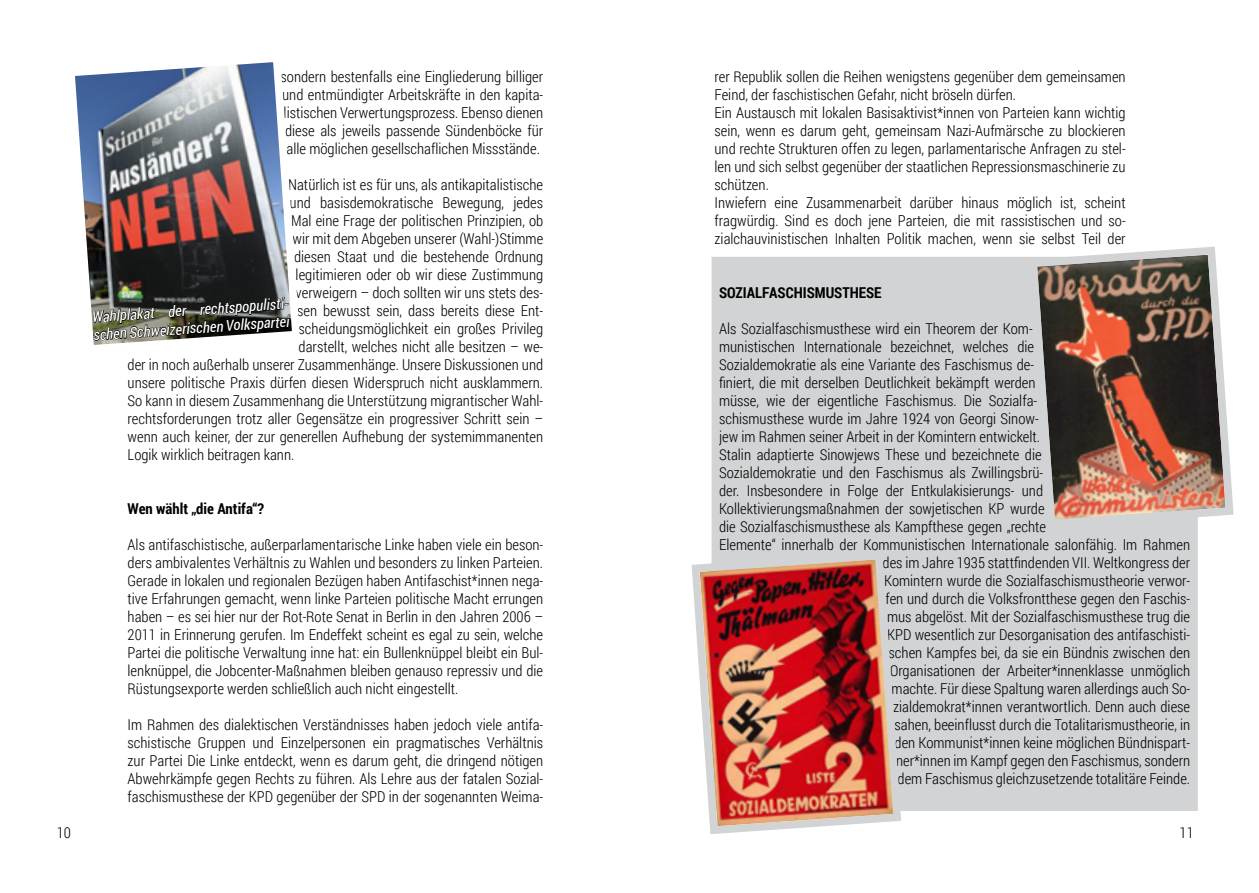
<style>
.page{position:relative;width:1259px;height:893px;background:#fff}
.page>*{position:absolute;margin:0;border:0;box-sizing:border-box;transform-origin:0 0}
.t1{font:300 15px/18px "Roboto Condensed";color:#000;text-align:justify}
.t2{font:italic 15px/18px "Roboto Condensed";color:#fff}
.t3{font:700 15px "Roboto Condensed";color:#000}
</style>
<div class="page">
<div style="left:715px;top:261px;width:479px;height:546px;background:#d1d3d4"></div>
<div style="left:711px;top:257px;width:486px;height:554px;border:8px solid #d1d3d4"></div>
<img style="left:1025px;top:246px;width:209px;height:286px">
<img style="left:691px;top:547px;width:214px;height:287px">
<img style="left:75px;top:62px;width:217px;height:270px">
<img style="left:92px;top:286px;width:199px;height:59px">
<p class="t1" style="left:281px;top:67px;width:264px;text-align:center">sondern bestenfalls eine Eingliederung billiger und entmündigter Arbeitskräfte in den kapita&shy;listischen Verwertungsprozess. Ebenso dienen diese als jeweils passende Sündenböcke für alle möglichen gesellschaflichen Missstände.</p>
<p class="t1" style="left:288px;top:175px;width:256px">Natürlich ist es für uns, als antikapitalistische</p>
<p class="t1" style="left:290px;top:193px;width:255px">und basisdemokratische Bewegung, jedes</p>
<p class="t1" style="left:291px;top:211px;width:253px">Mal eine Frage der politischen Prinzipien, ob</p>
<p class="t1" style="left:293px;top:229px;width:252px">wir mit dem Abgeben unserer (Wahl-)Stimme</p>
<p class="t1" style="left:294px;top:247px;width:250px">diesen Staat und die bestehende Ordnung</p>
<p class="t1" style="left:296px;top:265px;width:249px">legitimieren oder ob wir diese Zustimmung</p>
<p class="t1" style="left:296px;top:283px;width:249px">verweigern – doch sollten wir uns stets des-</p>
<p class="t1" style="left:297px;top:301px;width:247px">sen bewusst sein, dass bereits diese Ent-</p>
<p class="t1" style="left:299px;top:319px;width:246px">scheidungsmöglichkeit ein großes Privileg</p>
<p class="t1" style="left:299px;top:337px;width:246px">darstellt, welches nicht alle besitzen – we-</p>
<p class="t1" style="left:128px;top:355px;width:417px">der in noch außerhalb unserer Zusammenhänge. Unsere Diskussionen und</p>
<p class="t1" style="left:128px;top:373px;width:417px">unsere politische Praxis dürfen diesen Widerspruch nicht ausklammern.</p>
<p class="t1" style="left:128px;top:391px;width:417px">So kann in diesem Zusammenhang die Unterstützung migrantischer Wahl-</p>
<p class="t1" style="left:128px;top:409px;width:417px">rechtsforderungen trotz aller Gegensätze ein progressiver Schritt sein –</p>
<p class="t1" style="left:128px;top:427px;width:417px">wenn auch keiner, der zur generellen Aufhebung der systemimmanenten</p>
<p class="t1" style="left:128px;top:445px;width:168px">Logik wirklich beitragen kann.</p>
<p class="t3" style="left:128px;top:498px;width:138px">Wen wählt „die Antifa“?</p>
<p class="t1" style="left:128px;top:535px;width:417px">Als antifaschistische, außerparlamentarische Linke haben viele ein beson&shy;ders ambivalentes Verhältnis zu Wahlen und besonders zu linken Parteien.<br>Gerade in lokalen und regionalen Bezügen haben Antifaschist*innen nega&shy;tive Erfahrungen gemacht, wenn linke Parteien politische Macht errungen haben – es sei hier nur der Rot-Rote Senat in Berlin in den Jahren 2006 – 2011 in Erinnerung gerufen. Im Endeffekt scheint es egal zu sein, welche Partei die politische Verwaltung inne hat: ein Bullenknüppel bleibt ein Bul&shy;lenknüppel, die Jobcenter-Maßnahmen bleiben genauso repressiv und die Rüstungsexporte werden schließlich auch nicht eingestellt.</p>
<p class="t1" style="left:128px;top:715px;width:417px">Im Rahmen des dialektischen Verständnisses haben jedoch viele antifa&shy;schistische Gruppen und Einzelpersonen ein pragmatisches Verhältnis zur Partei Die Linke entdeckt, wenn es darum geht, die dringend nötigen Abwehrkämpfe gegen Rechts zu führen. Als Lehre aus der fatalen Sozial&shy;faschismusthese der KPD gegenüber der SPD in der sogenannten Weima-</p>
<p class="t2" style="left:91px;top:307px;width:201px;rotate:-4deg">Wahlplakat der rechtspopulisti&shy;schen Schweizerischen Volkspartei</p>
<p class="t1" style="left:714px;top:67px;width:413px;text-align:left">rer Republik sollen die Reihen wenigstens gegenüber dem gemeinsamen Feind, der faschistischen Gefahr, nicht bröseln dürfen.<br>Ein Austausch mit lokalen Basisaktivist*innen von Parteien kann wichtig sein, wenn es darum geht, gemeinsam Nazi-Aufmärsche zu blockieren und rechte Strukturen offen zu legen, parlamentarische Anfragen zu stel&shy;len und sich selbst gegenüber der staatlichen Repressionsmaschinerie zu schützen.<br>Inwiefern eine Zusammenarbeit darüber hinaus möglich ist, scheint fragwürdig. Sind es doch jene Parteien, die mit rassistischen und so&shy;zialchauvinistischen Inhalten Politik machen, wenn sie selbst Teil der</p>
<p class="t3" style="left:719px;top:282px;width:164px">SOZIALFASCHISMUSTHESE</p>
<p class="t1" style="left:719px;top:319px;width:315px">Als Sozialfaschismusthese wird ein Theorem der Kom-</p>
<p class="t1" style="left:719px;top:337px;width:316px">munistischen Internationale bezeichnet, welches die</p>
<p class="t1" style="left:719px;top:355px;width:317px">Sozialdemokratie als eine Variante des Faschismus de-</p>
<p class="t1" style="left:719px;top:373px;width:318px">finiert, die mit derselben Deutlichkeit bekämpft werden</p>
<p class="t1" style="left:719px;top:391px;width:320px">müsse, wie der eigentliche Faschismus. Die Sozialfa-</p>
<p class="t1" style="left:719px;top:409px;width:321px">schismusthese wurde im Jahre 1924 von Georgi Sinow-</p>
<p class="t1" style="left:719px;top:427px;width:322px">jew im Rahmen seiner Arbeit in der Komintern entwickelt.</p>
<p class="t1" style="left:719px;top:445px;width:324px">Stalin adaptierte Sinowjews These und bezeichnete die</p>
<p class="t1" style="left:719px;top:463px;width:325px">Sozialdemokratie und den Faschismus als Zwillingsbrü-</p>
<p class="t1" style="left:719px;top:481px;width:325px">der. Insbesondere in Folge der Entkulakisierungs- und</p>
<p class="t1" style="left:719px;top:499px;width:327px">Kollektivierungsmaßnahmen der sowjetischen KP wurde</p>
<p class="t1" style="left:719px;top:517px;width:328px">die Sozialfaschismusthese als Kampfthese gegen „rechte</p>
<p class="t1" style="left:719px;top:535px;width:472px">Elemente“ innerhalb der Kommunistischen Internationale salonfähig. Im Rahmen</p>
<p class="t1" style="left:882px;top:553px;width:309px">des im Jahre 1935 stattfindenden VII. Weltkongress der</p>
<p class="t1" style="left:884px;top:571px;width:307px">Komintern wurde die Sozialfaschismustheorie verwor-</p>
<p class="t1" style="left:885px;top:589px;width:306px">fen und durch die Volksfrontthese gegen den Faschis-</p>
<p class="t1" style="left:887px;top:607px;width:304px">mus abgelöst. Mit der Sozialfaschismusthese trug die</p>
<p class="t1" style="left:887px;top:625px;width:304px">KPD wesentlich zur Desorganisation des antifaschisti-</p>
<p class="t1" style="left:888px;top:643px;width:303px">schen Kampfes bei, da sie ein Bündnis zwischen den</p>
<p class="t1" style="left:890px;top:661px;width:301px">Organisationen der Arbeiter*innenklasse unmöglich</p>
<p class="t1" style="left:891px;top:679px;width:300px">machte. Für diese Spaltung waren allerdings auch So-</p>
<p class="t1" style="left:893px;top:697px;width:298px">zialdemokrat*innen verantwortlich. Denn auch diese</p>
<p class="t1" style="left:894px;top:715px;width:297px">sahen, beeinflusst durch die Totalitarismustheorie, in</p>
<p class="t1" style="left:894px;top:733px;width:297px">den Kommunist*innen keine möglichen Bündnispart-</p>
<p class="t1" style="left:896px;top:751px;width:295px">ner*innen im Kampf gegen den Faschismus, sondern</p>
<p class="t1" style="left:897px;top:769px;width:294px">dem Faschismus gleichzusetzende totalitäre Feinde.</p>
<p class="t1" style="left:57px;top:823px;width:16px">10</p>
<p class="t1" style="left:1179px;top:823px;width:16px">11</p>
</div>
